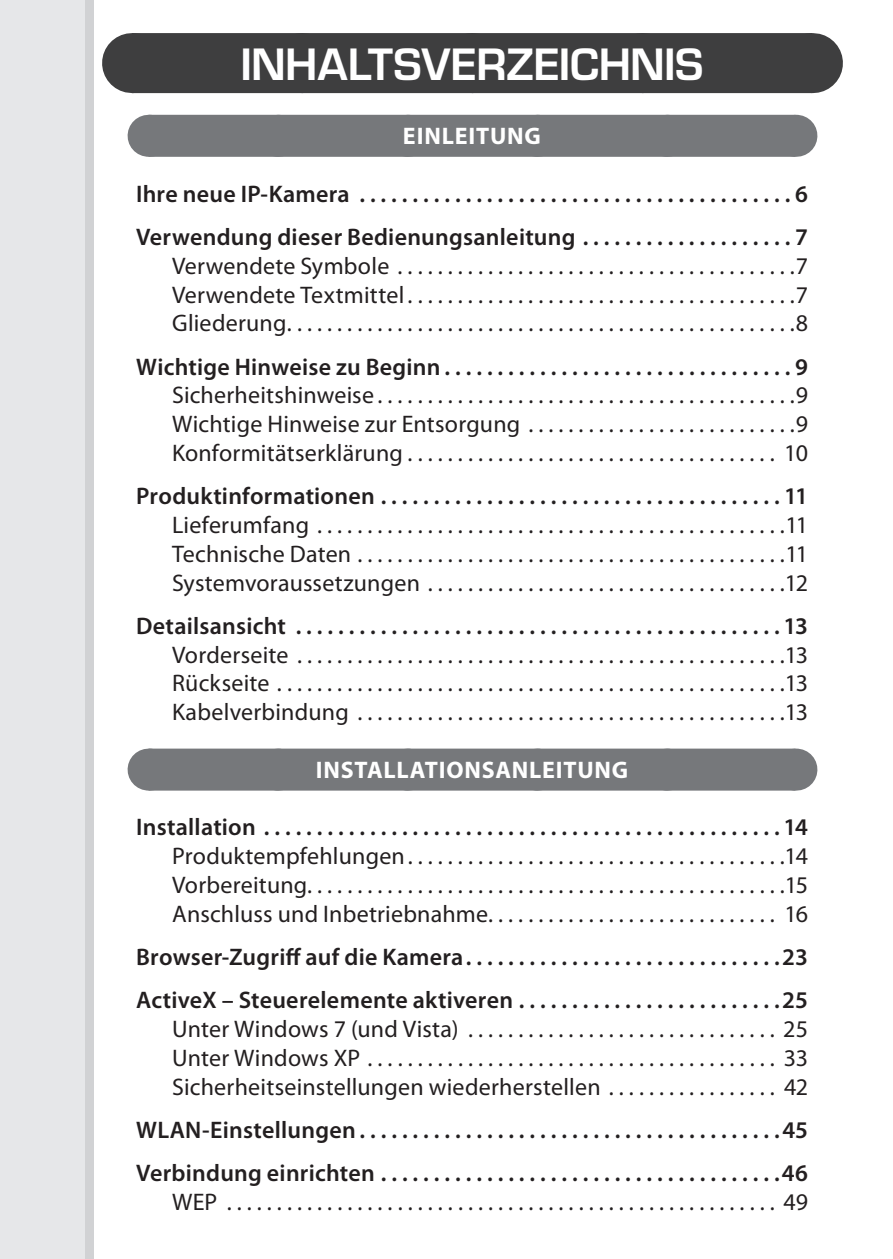
<style>
.page{position:relative;width:893px;height:1259px;background:#fff}
.page>*{position:absolute;margin:0;border:0;box-sizing:border-box;transform-origin:0 0}
.t1{font:600 42px "Eurostile";letter-spacing:-.01em;color:#fff}
.t2{font:24px/28.8px "Myriad Pro";letter-spacing:.01em;color:#231f20;text-align:justify}
.t3{font:600 24px/43.2px "Myriad Pro";letter-spacing:.01em;color:#231f20}
.t4{font:700 24px "Myriad Pro";letter-spacing:.035em;color:#fff}
</style>
<div class="page">
<div style="left:0;top:0;width:94px;height:1259px;background:#d1d2d4"></div>
<div style="left:0;top:0;width:85px;height:1259px;background:#e6e7e9"></div>
<div style="left:132px;top:33px;width:680px;height:60px;background:#3e3e3f"></div>
<svg style="left:308px;top:33px;width:419px;height:1px"></svg>
<hr style="left:812px;top:33px;width:1px;height:60px;background:#3e3e3f">
<div style="left:149px;top:115px;width:646px;height:42px;background:#76787b"></div>
<svg style="left:281px;top:156px;width:450px;height:1px"></svg>
<hr style="left:795px;top:115px;width:1px;height:42px;background:#76787b">
<div style="left:149px;top:748px;width:646px;height:42px;background:#76787b"></div>
<svg style="left:278px;top:748px;width:453px;height:1px"></svg>
<hr style="left:795px;top:748px;width:1px;height:42px;background:#76787b">
<h1 class="t1" style="left:240px;top:38px;width:464px">INHALTSVERZEICHNIS</h1>
<p class="t4" style="left:403px;top:120px;width:140px">EINLEITUNG</p>
<p class="t3" style="left:136px;top:171px;width:673px">Ihre neue IP-Kamera . . . . . . . . . . . . . . . . . . . . . . . . . . . . . . . . . . . . . . . . . 6<br>Verwendung dieser Bedienungsanleitung . . . . . . . . . . . . . . . . . . . . 7</p>
<p class="t2" style="left:172px;top:251px;width:637px">Verwendete Symbole . . . . . . . . . . . . . . . . . . . . . . . . . . . . . . . . . . . . . . . 7<br>Verwendete Textmittel . . . . . . . . . . . . . . . . . . . . . . . . . . . . . . . . . . . . . . 7<br>Gliederung . . . . . . . . . . . . . . . . . . . . . . . . . . . . . . . . . . . . . . . . . . . . . . . . . . 8</p>
<p class="t3" style="left:136px;top:344px;width:673px">Wichtige Hinweise zu Beginn . . . . . . . . . . . . . . . . . . . . . . . . . . . . . . . . . 9</p>
<p class="t2" style="left:172px;top:380px;width:637px">Sicherheitshinweise . . . . . . . . . . . . . . . . . . . . . . . . . . . . . . . . . . . . . . . . . 9<br>Wichtige Hinweise zur Entsorgung . . . . . . . . . . . . . . . . . . . . . . . . . . 9<br>Konformitätserklärung . . . . . . . . . . . . . . . . . . . . . . . . . . . . . . . . . . . . . 10</p>
<p class="t3" style="left:136px;top:474px;width:673px">Produktinformationen . . . . . . . . . . . . . . . . . . . . . . . . . . . . . . . . . . . . . 11</p>
<p class="t2" style="left:172px;top:510px;width:637px">Lieferumfang . . . . . . . . . . . . . . . . . . . . . . . . . . . . . . . . . . . . . . . . . . . . . . 11<br>Technische Daten . . . . . . . . . . . . . . . . . . . . . . . . . . . . . . . . . . . . . . . . . . 11<br>Systemvoraussetzungen . . . . . . . . . . . . . . . . . . . . . . . . . . . . . . . . . . . 12</p>
<p class="t3" style="left:136px;top:603px;width:673px">Detailsansicht . . . . . . . . . . . . . . . . . . . . . . . . . . . . . . . . . . . . . . . . . . . . . 13</p>
<p class="t2" style="left:172px;top:640px;width:637px">Vorderseite . . . . . . . . . . . . . . . . . . . . . . . . . . . . . . . . . . . . . . . . . . . . . . . . 13<br>Rückseite . . . . . . . . . . . . . . . . . . . . . . . . . . . . . . . . . . . . . . . . . . . . . . . . . . 13<br>Kabelverbindung . . . . . . . . . . . . . . . . . . . . . . . . . . . . . . . . . . . . . . . . . . 13</p>
<p class="t4" style="left:316px;top:754px;width:314px">INSTALLATIONSANLEITUNG</p>
<p class="t3" style="left:136px;top:805px;width:673px">Installation . . . . . . . . . . . . . . . . . . . . . . . . . . . . . . . . . . . . . . . . . . . . . . . . 14</p>
<p class="t2" style="left:172px;top:841px;width:637px">Produktempfehlungen . . . . . . . . . . . . . . . . . . . . . . . . . . . . . . . . . . . . . 14<br>Vorbereitung................................................15<br>Anschluss und Inbetriebnahme............................. 16</p>
<p class="t3" style="left:136px;top:935px;width:673px">Browser-Zugriff auf die Kamera . . . . . . . . . . . . . . . . . . . . . . . . . . . . . 23<br>ActiveX – Steuerelemente aktiveren . . . . . . . . . . . . . . . . . . . . . . . . 25</p>
<p class="t2" style="left:172px;top:1014px;width:637px">Unter Windows 7 (und Vista) . . . . . . . . . . . . . . . . . . . . . . . . . . . . . . . 25<br>Unter Windows XP . . . . . . . . . . . . . . . . . . . . . . . . . . . . . . . . . . . . . . . . . 33<br>Sicherheitseinstellungen wiederherstellen . . . . . . . . . . . . . . . . . 42</p>
<p class="t3" style="left:136px;top:1107px;width:673px">WLAN-Einstellungen . . . . . . . . . . . . . . . . . . . . . . . . . . . . . . . . . . . . . . . 45<br>Verbindung einrichten . . . . . . . . . . . . . . . . . . . . . . . . . . . . . . . . . . . . . 46</p>
<p class="t2" style="left:172px;top:1187px;width:637px">WEP . . . . . . . . . . . . . . . . . . . . . . . . . . . . . . . . . . . . . . . . . . . . . . . . . . . . . . . 49</p>
</div>
